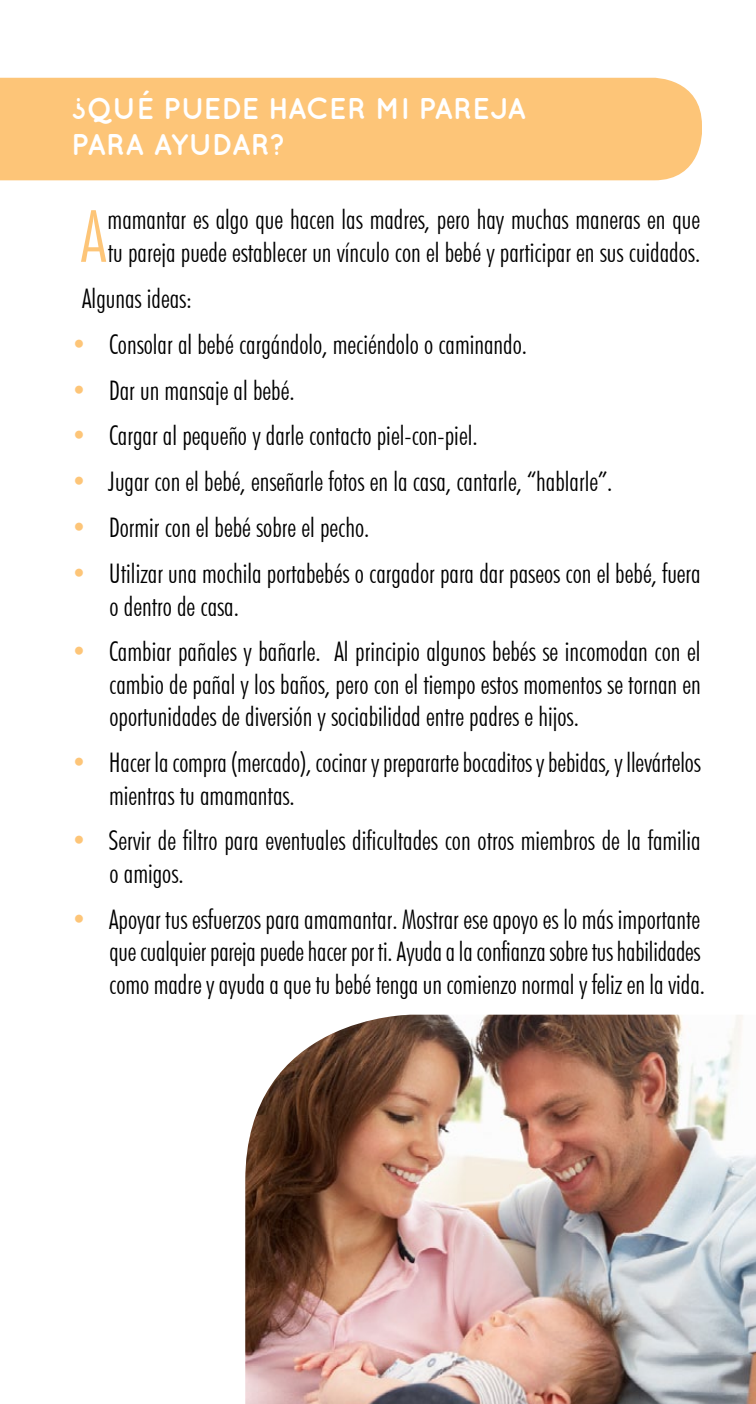
<style>
.page{position:relative;width:756px;height:1404px;background:#fff}
.page>*{position:absolute;margin:0;border:0;box-sizing:border-box;transform-origin:0 0}
.Paragraph_left_justi{font:300 condensed 72.3px "Futura BT";color:#fdc578}
.t1{font:700 30px/36px "Quicksand";color:#fff}
.Paragraph_left_justi-2{font:300 condensed 27px/32.4px "Futura BT";color:#000}
.s1{color:#fdc578}
</style>
<div class="page">
<div style="left:0;top:78px;width:702px;height:102px;background:#fdc578"></div>
<img style="left:245px;top:1015px;width:511px;height:389px">
<p class="t1" style="left:71px;top:90px;width:457px">¿QUÉ PUEDE HACER MI PAREJA<br>PARA AYUDAR?</p>
<p class="Paragraph_left_justi" style="left:80px;top:192px;width:28px">A</p>
<p class="Paragraph_left_justi-2" style="left:108px;top:203px;width:594px">mamantar es algo que hacen las madres, pero hay muchas maneras en que tu pareja puede establecer un vínculo con el bebé y participar en sus cuidados.</p>
<p class="Paragraph_left_justi-2" style="left:82px;top:282px;width:111px">Algunas ideas:</p>
<p class="Paragraph_left_justi-2" style="left:71px;top:328px;width:458px"><span class="s1">•</span> Consolar al bebé cargándolo, meciéndolo o caminando.</p>
<p class="Paragraph_left_justi-2" style="left:71px;top:374px;width:225px"><span class="s1">•</span> Dar un mansaje al bebé.</p>
<p class="Paragraph_left_justi-2" style="left:71px;top:419px;width:408px"><span class="s1">•</span> Cargar al pequeño y darle contacto piel-con-piel.</p>
<p class="Paragraph_left_justi-2" style="left:71px;top:465px;width:543px"><span class="s1">•</span> Jugar con el bebé, enseñarle fotos en la casa, cantarle, “hablarle”.</p>
<p class="Paragraph_left_justi-2" style="left:71px;top:511px;width:300px"><span class="s1">•</span> Dormir con el bebé sobre el pecho.</p>
<p class="Paragraph_left_justi-2" style="left:110px;top:557px;width:593px;text-indent:-38px"><span class="s1">•</span> Utilizar una mochila portabebés o cargador para dar paseos con el bebé, fuera o dentro de casa.</p>
<p class="Paragraph_left_justi-2" style="left:109px;top:635px;width:593px;text-align:justify;text-indent:-38px"><span class="s1">•</span> Cambiar pañales y bañarle. Al principio algunos bebés se incomodan con el cambio de pañal y los baños, pero con el tiempo estos momentos se tornan en oportunidades de diversión y sociabilidad entre padres e hijos.</p>
<p class="Paragraph_left_justi-2" style="left:109px;top:746px;width:593px;text-indent:-38px"><span class="s1">•</span> Hacer la compra (mercado), cocinar y prepararte bocaditos y bebidas, y llevártelos mientras tu amamantas.</p>
<p class="Paragraph_left_justi-2" style="left:110px;top:824px;width:593px;text-indent:-38px"><span class="s1">•</span> Servir de filtro para eventuales dificultades con otros miembros de la familia o amigos.</p>
<p class="Paragraph_left_justi-2" style="left:109px;top:903px;width:597px;text-indent:-38px"><span class="s1">•</span> Apoyar tus esfuerzos para amamantar. Mostrar ese apoyo es lo más importante que cualquier pareja puede hacer por ti. Ayuda a la confianza sobre tus habilidades como madre y ayuda a que tu bebé tenga un comienzo normal y feliz en la vida.</p>
</div>
